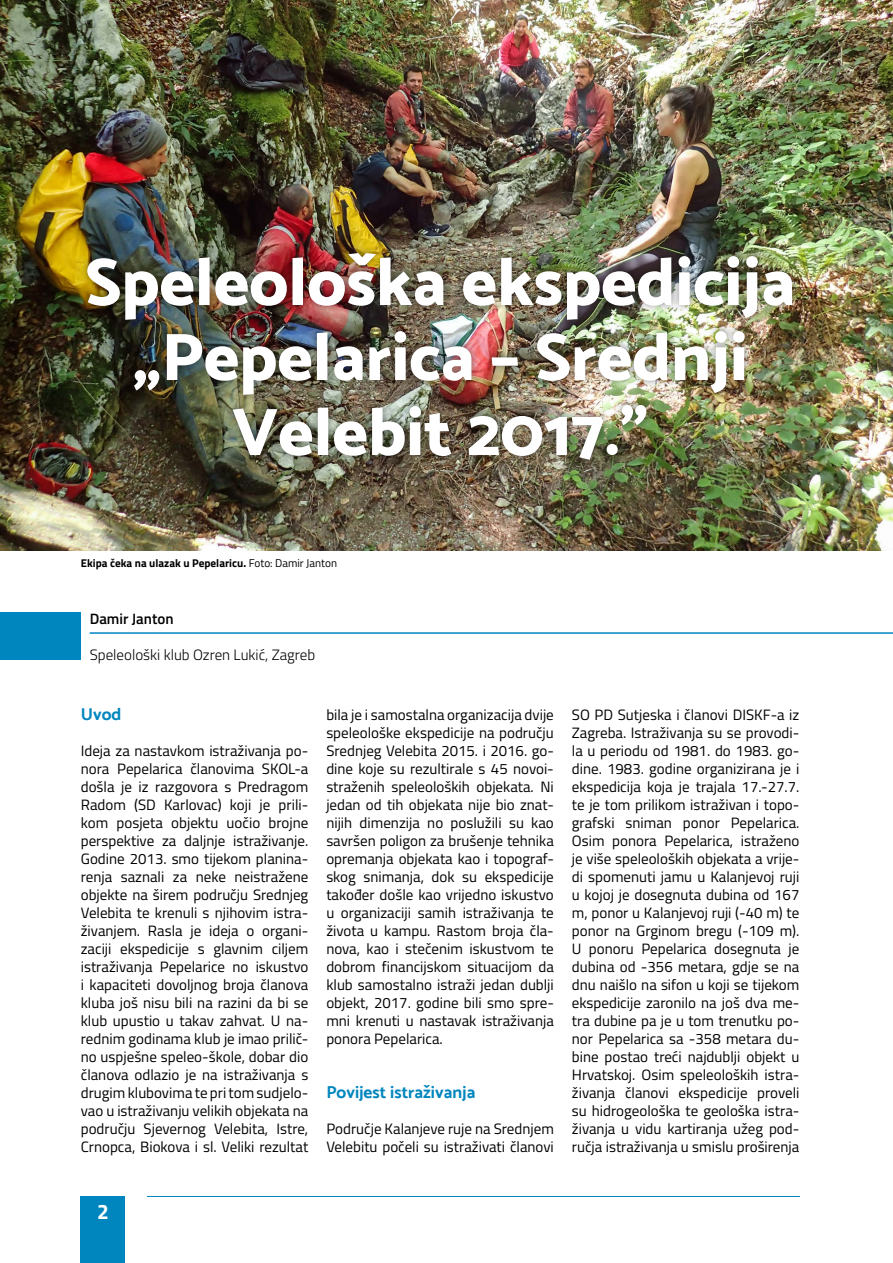
<style>
.page{position:relative;width:893px;height:1263px;background:#fff}
.page>*{position:absolute;margin:0;border:0;box-sizing:border-box;transform-origin:0 0}
.t1{font:800 67.5px/75px "Catamaran";color:#fff;text-align:center}
.t2{font:700 21px "Titillium";color:#fff}
.t3{font:700 17.25px "Catamaran";color:#0086be}
.t4{font:15px/18px "Titillium";color:#000;text-align:justify}
.t5{font:300 15px "Titillium";color:#000}
.t6{font:600 15px "Titillium";color:#000}
.t7{font:700 11.25px "Titillium";color:#000}
.s1{font-weight:400}
</style>
<div class="page">
<hr style="left:147px;top:1196px;width:652px;height:1px;background:#0086be">
<div style="left:81px;top:1196px;width:44px;height:67px;background:#0086be"></div>
<img style="left:0;top:0;width:893px;height:550px">
<div style="left:79px;top:245px;width:721px;height:222px;background:#000;opacity:.52"></div>
<div style="left:0;top:613px;width:81px;height:47px;background:#0086be"></div>
<hr style="left:90px;top:632px;width:803px;height:2px;background:#0086be">
<h1 class="t1" style="left:85px;top:244px;width:712px">Speleološka ekspedicija „Pepelarica – Srednji<br>Velebit 2017.”</h1>
<p class="t7" style="left:81px;top:555px;width:258px">Ekipa čeka na ulazak u Pepelaricu. <span class="s1">Foto: Damir Janton</span></p>
<p class="t6" style="left:90px;top:607px;width:85px">Damir Janton</p>
<p class="t5" style="left:90px;top:644px;width:227px">Speleološki klub Ozren Lukić, Zagreb</p>
<p class="t3" style="left:81px;top:704px;width:42px">Uvod</p>
<p class="t4" style="left:81px;top:741px;width:229px">Ideja za nastavkom istraživanja po&shy;nora Pepelarica članovima SKOL-a došla je iz razgovora s Predragom Radom (SD Karlovac) koji je prili&shy;kom posjeta objektu uočio brojne perspektive za daljnje istraživanje.<br>Godine 2013. smo tijekom planina&shy;renja saznali za neke neistražene objekte na širem području Srednjeg Velebita te krenuli s njihovim istra&shy;živanjem. Rasla je ideja o organi&shy;zaciji ekspedicije s glavnim ciljem istraživanja Pepelarice no iskustvo i kapaciteti dovoljnog broja članova kluba još nisu bili na razini da bi se klub upustio u takav zahvat. U na&shy;rednim godinama klub je imao prilič&shy;no uspješne speleo-škole, dobar dio članova odlazio je na istraživanja s drugim klubovima te pri tom sudjelo&shy;vao u istraživanju velikih objekata na području Sjevernog Velebita, Istre, Crnopca, Biokova i sl. Veliki rezultat</p>
<p class="t4" style="left:326px;top:705px;width:229px">bila je i samostalna organizacija dvije speleološke ekspedicije na području Srednjeg Velebita 2015. i 2016. go&shy;dine koje su rezultirale s 45 novoi&shy;straženih speleoloških objekata. Ni jedan od tih objekata nije bio znat&shy;nijih dimenzija no poslužili su kao savršen poligon za brušenje tehnika opremanja objekata kao i topograf&shy;skog snimanja, dok su ekspedicije također došle kao vrijedno iskustvo u organizaciji samih istraživanja te života u kampu. Rastom broja čla&shy;nova, kao i stečenim iskustvom te dobrom financijskom situacijom da klub samostalno istraži jedan dublji objekt, 2017. godine bili smo spre&shy;mni krenuti u nastavak istraživanja ponora Pepelarica.</p>
<p class="t3" style="left:326px;top:1082px;width:150px">Povijest istraživanja</p>
<p class="t4" style="left:326px;top:1119px;width:229px">Područje Kalanjeve ruje na Srednjem<br>Velebitu počeli su istraživati članovi</p>
<p class="t4" style="left:572px;top:705px;width:229px">SO PD Sutjeska i članovi DISKF-a iz Zagreba. Istraživanja su se provodi&shy;la u periodu od 1981. do 1983. go&shy;dine. 1983. godine organizirana je i ekspedicija koja je trajala 17.-27.7. te je tom prilikom istraživan i topo&shy;grafski sniman ponor Pepelarica.<br>Osim ponora Pepelarica, istraženo je više speleoloških objekata a vrije&shy;di spomenuti jamu u Kalanjevoj ruji u kojoj je dosegnuta dubina od 167 m, ponor u Kalanjevoj ruji (-40 m) te ponor na Grginom bregu (-109 m).<br>U ponoru Pepelarica dosegnuta je dubina od -356 metara, gdje se na dnu naišlo na sifon u koji se tijekom ekspedicije zaronilo na još dva me&shy;tra dubine pa je u tom trenutku po&shy;nor Pepelarica sa -358 metara du&shy;bine postao treći najdublji objekt u Hrvatskoj. Osim speleoloških istra&shy;živanja članovi ekspedicije proveli su hidrogeološka te geološka istra&shy;živanja u vidu kartiranja užeg pod&shy;ručja istraživanja u smislu proširenja</p>
<h2 class="t2" style="left:97px;top:1195px;width:13px">2</h2>
</div>
